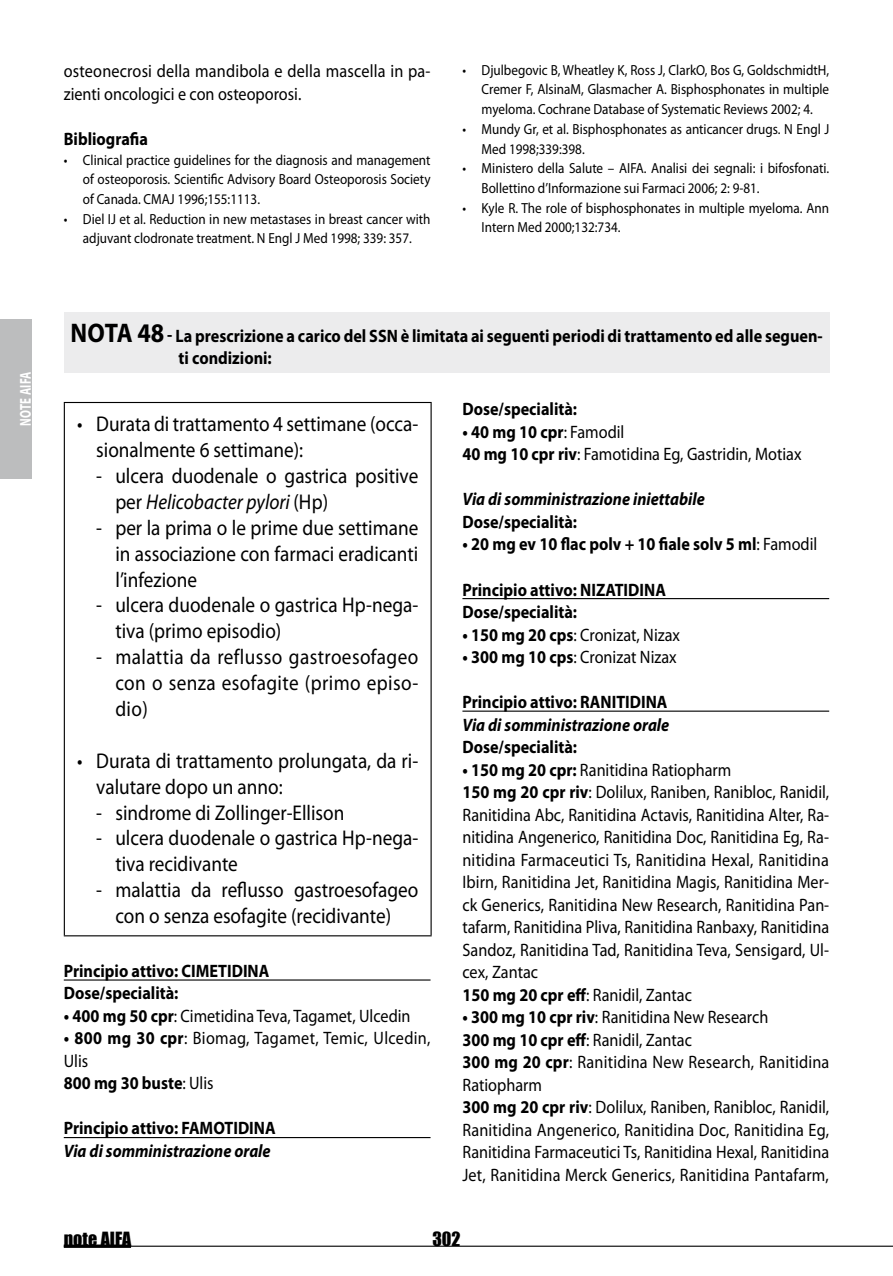
<style>
.page{position:relative;width:893px;height:1276px;background:#fff}
.page>*{position:absolute;margin:0;border:0;box-sizing:border-box;transform-origin:0 0}
.t1{font:21.38px/25.9px "Myriad Pro";color:#000;scale:.9 1}
.t2{font:18px/22.5px "Myriad Pro";color:#000;scale:.9 1}
.t3{font:700 18px/22.5px "Myriad Pro";color:#000;scale:.9 1}
.t4{font:italic 700 18px "Myriad Pro";color:#000;scale:.9 1}
.t5{font:18px/22.5px "Myriad Pro";letter-spacing:.02em;color:#000;scale:.9 1}
.t6{font:18px "Impact";letter-spacing:.005em;color:#000}
.t7{font:700 15.75px "Myriad Pro";letter-spacing:.02em;color:#fff;scale:.7 1}
.t8{font:14.62px/19.8px "Myriad Pro";color:#000;scale:.9 1}
.s1{font-size:27px}
.s2{font-style:italic}
.s3{font-weight:700}
.s4{font-weight:400}
</style>
<div class="page">
<hr style="left:64px;top:1245px;width:829px;height:1px;background:#000">
<svg style="left:64px;top:1244px;width:67px;height:4px"></svg>
<div style="left:0;top:319px;width:32px;height:159px;background:#bcbdbe"></div>
<hr style="left:462px;top:598px;width:367px;height:1px;background:#000">
<hr style="left:462px;top:710px;width:367px;height:1px;background:#000">
<hr style="left:64px;top:979px;width:367px;height:1px;background:#000">
<hr style="left:64px;top:1137px;width:367px;height:1px;background:#000">
<hr style="left:64px;top:402px;width:368px;height:1px;background:#000">
<hr style="left:64px;top:403px;width:1px;height:532px;background:#000">
<hr style="left:431px;top:403px;width:1px;height:532px;background:#000">
<hr style="left:64px;top:935px;width:368px;height:1px;background:#000">
<div style="left:64px;top:313px;width:765px;height:60px;background:#ececed"></div>
<p class="t7" style="left:17px;top:425px;width:78px;rotate:-90deg">note aifa</p>
<p class="t2" style="left:64px;top:60px;width:409px">osteonecrosi della mandibola e della mascella in pa&shy;zienti oncologici e con osteoporosi.</p>
<p class="t3" style="left:64px;top:128px;width:95px">Bibliografia</p>
<p class="t8" style="left:83px;top:150px;width:388px;text-align:justify;text-indent:-19px">• Clinical practice guidelines for the diagnosis and management of osteoporosis. Scientific Advisory Board Osteoporosis Society of Canada. CMAJ 1996;155:1113.</p>
<p class="t8" style="left:64px;top:209px;width:409px;text-align:center">• Diel IJ et al. Reduction in new metastases in breast cancer with adjuvant clodronate treatment. N Engl J Med 1998; 339: 357.</p>
<p class="t8" style="left:482px;top:60px;width:388px;text-align:justify;text-indent:-19px">• Djulbegovic B, Wheatley K, Ross J, ClarkO, Bos G, GoldschmidtH, Cremer F, AlsinaM, Glasmacher A. Bisphosphonates in multiple myeloma. Cochrane Database of Systematic Reviews 2002; 4.</p>
<p class="t8" style="left:482px;top:119px;width:388px;text-indent:-19px">• Mundy Gr, et al. Bisphosphonates as anticancer drugs. N Engl J<br>Med 1998;339:398.</p>
<p class="t8" style="left:482px;top:159px;width:388px;text-indent:-19px">• Ministero della Salute – AIFA. Analisi dei segnali: i bifosfonati.<br>Bollettino d’Informazione sui Farmaci 2006; 2: 9-81.</p>
<p class="t8" style="left:482px;top:198px;width:388px;text-indent:-19px">• Kyle R. The role of bisphosphonates in multiple myeloma. Ann<br>Intern Med 2000;132:734.</p>
<p class="t3" style="left:179px;top:325px;width:717px;text-indent:-108px"><span class="s1">Nota 48</span> - La prescrizione a carico del SSN è limitata ai seguenti periodi di trattamento ed alle seguen&shy;ti condizioni:</p>
<p class="t1" style="left:96px;top:411px;width:359px;text-indent:-19px">• Durata di trattamento 4 settimane (occa&shy;sionalmente 6 settimane):</p>
<p class="t1" style="left:115px;top:463px;width:338px;text-indent:-19px">- ulcera duodenale o gastrica positive per <span class="s2">Helicobacter pylori</span> (Hp)</p>
<p class="t1" style="left:115px;top:515px;width:338px;text-align:justify;text-indent:-19px">- per la prima o le prime due settimane in associazione con farmaci eradicanti l’infezione</p>
<p class="t1" style="left:115px;top:593px;width:338px;text-indent:-19px">- ulcera duodenale o gastrica Hp-nega&shy;tiva (primo episodio)</p>
<p class="t1" style="left:115px;top:644px;width:338px;text-align:justify;text-indent:-19px">- malattia da reflusso gastroesofageo con o senza esofagite (primo episo&shy;dio)</p>
<p class="t1" style="left:96px;top:748px;width:359px;text-indent:-19px">• Durata di trattamento prolungata, da ri&shy;valutare dopo un anno:</p>
<p class="t1" style="left:96px;top:800px;width:277px">- sindrome di Zollinger-Ellison</p>
<p class="t1" style="left:115px;top:826px;width:338px;text-indent:-19px">- ulcera duodenale o gastrica Hp-nega&shy;tiva recidivante</p>
<p class="t1" style="left:96px;top:877px;width:359px;text-align:center">- malattia da reflusso gastroesofageo con o senza esofagite (recidivante)</p>
<p class="t3" style="left:64px;top:960px;width:173px">Principio attivo: CI METIDINA<br>Dose/specialità:</p>
<p class="t2" style="left:64px;top:1005px;width:387px"><span class="s3">• 400 mg 50 cpr</span>: Cimetidina Teva, Tagamet, Ulcedin</p>
<p class="t5" style="left:64px;top:1027px;width:409px"><span class="s3">• 800 mg 30 cpr</span>: Biomag, Tagamet, Temic, Ulcedin,<br>Ulis<br><span class="s3">800 mg 30 buste</span>: Ulis</p>
<p class="t3" style="left:64px;top:1117px;width:177px">Principio attivo: FAMOTIDINA</p>
<p class="t4" style="left:64px;top:1141px;width:231px">Via di somministrazione orale</p>
<p class="t3" style="left:462px;top:398px;width:129px">Dose/specialità:</p>
<p class="t2" style="left:462px;top:421px;width:378px"><span class="s3">• 40 mg 10 cpr</span>: Famodil<br><span class="s3">40 mg 10 cpr riv</span>: Famotidina Eg, Gastridin, Motiax</p>
<p class="t4" style="left:462px;top:489px;width:271px">Via di somministrazione iniettabile</p>
<p class="t3" style="left:462px;top:511px;width:129px">Dose/specialità:</p>
<p class="t3" style="left:462px;top:533px;width:396px">• 20 mg ev 10 flac polv + 10 fiale solv 5 ml<span class="s4">: Famodil</span></p>
<p class="t3" style="left:462px;top:578px;width:142px">Principio attivo: NIZATIDINA<br>Dose/specialità:</p>
<p class="t2" style="left:462px;top:623px;width:243px"><span class="s3">• 150 mg 20 cps</span>: Cronizat, Nizax</p>
<p class="t2" style="left:462px;top:646px;width:240px"><span class="s3">• 300 mg 10 cps</span>: Cronizat Nizax</p>
<p class="t3" style="left:462px;top:691px;width:153px">Principio attivo: RANITIDINA</p>
<p class="t4" style="left:462px;top:714px;width:231px">Via di somministrazione orale</p>
<p class="t3" style="left:462px;top:736px;width:129px">Dose/specialità:</p>
<p class="t2" style="left:462px;top:758px;width:409px"><span class="s3">• 150 mg 20 cpr:</span> Ranitidina Ratiopharm<br><span class="s3">150 mg 20 cpr riv</span>: Dolilux, Raniben, Ranibloc, Ranidil, Ranitidina Abc, Ranitidina Actavis, Ranitidina Alter, Ra&shy;nitidina Angenerico, Ranitidina Doc, Ranitidina Eg, Ra&shy;nitidina Farmaceutici Ts, Ranitidina Hexal, Ranitidina Ibirn, Ranitidina Jet, Ranitidina Magis, Ranitidina Mer&shy;ck Generics, Ranitidina New Research, Ranitidina Pan&shy;tafarm, Ranitidina Pliva, Ranitidina Ranbaxy, Ranitidina Sandoz, Ranitidina Tad, Ranitidina Teva, Sensigard, Ul&shy;cex, Zantac<br><span class="s3">150 mg 20 cpr eff</span>: Ranidil, Zantac</p>
<p class="t2" style="left:462px;top:1006px;width:409px"><span class="s3">• 300 mg 10 cpr riv</span>: Ranitidina New Research<br><span class="s3">300 mg 10 cpr eff</span>: Ranidil, Zantac<br><span class="s3">300 mg 20 cpr</span>: Ranitidina New Research, Ranitidina Ratiopharm<br><span class="s3">300 mg 20 cpr riv</span>: Dolilux, Raniben, Ranibloc, Ranidil, Ranitidina Angenerico, Ranitidina Doc, Ranitidina Eg, Ranitidina Farmaceutici Ts, Ranitidina Hexal, Ranitidina Jet, Ranitidina Merck Generics, Ranitidina Pantafarm,</p>
<p class="t6" style="left:64px;top:1227px;width:69px">note AIFA</p>
<p class="t6" style="left:432px;top:1227px;width:30px">302</p>
</div>
